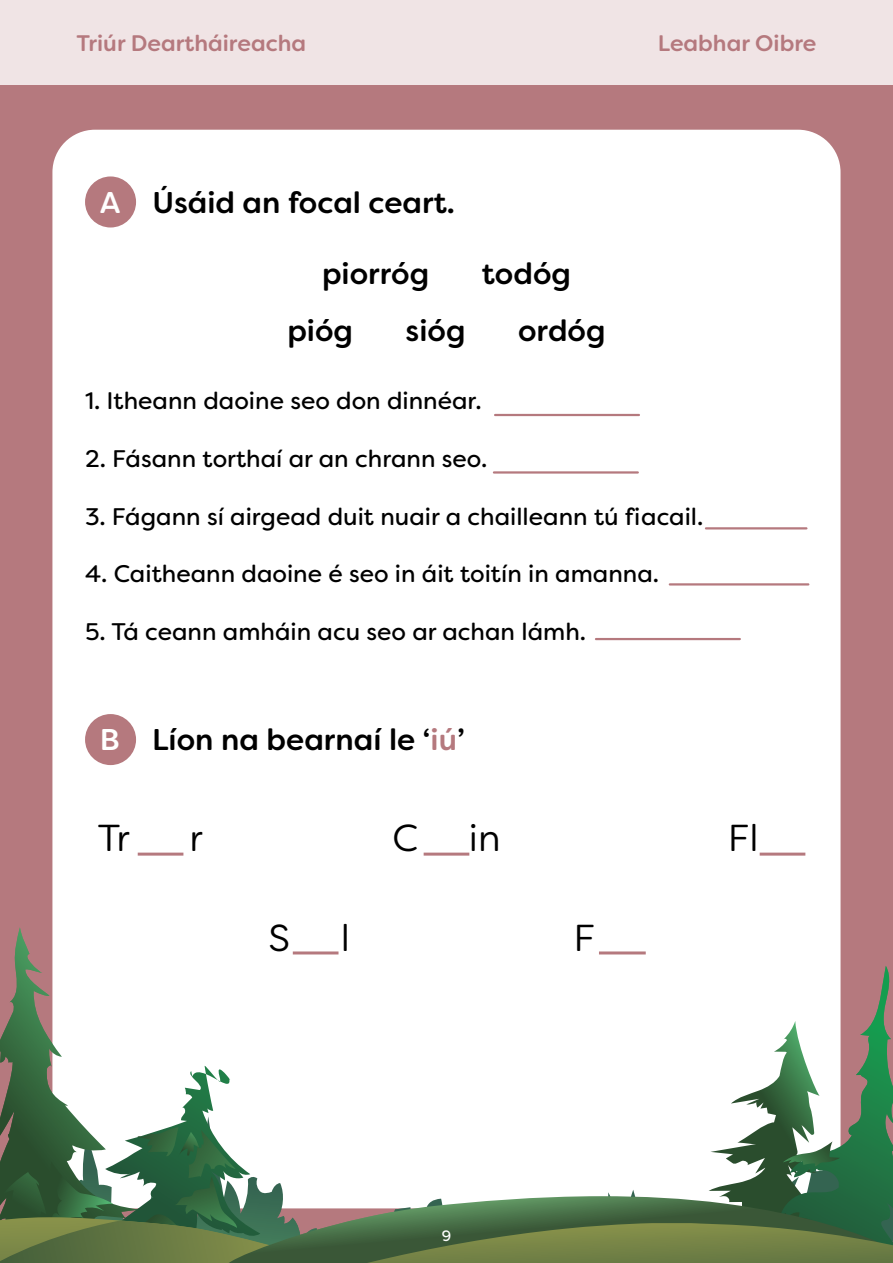
<style>
.page{position:relative;width:893px;height:1263px;background:#fff}
.page>*{position:absolute;margin:0;border:0;box-sizing:border-box;transform-origin:0 0}
.t1{font:37.5px "Filson Soft";color:#000}
.t2{font:500 30px "Filson Soft";color:#000}
.t3{font:24px "Filson Soft";color:#000}
.t4{font:500 22.5px "Filson Soft";color:#b5797e}
.t5{font:15px "Filson Soft";color:#fff}
.s1{color:#fff}
.s2{color:#b5797e}
</style>
<div class="page">
<div style="left:0;top:85px;width:893px;height:1178px;background:#b5797e"></div>
<div style="left:0;top:0;width:893px;height:85px;background:#f0e4e5"></div>
<div style="left:52px;top:130px;width:788px;height:1078px;background:#fff;border-radius:43px"></div>
<hr style="left:495px;top:414px;width:144px;height:2px;background:#b5797e">
<hr style="left:494px;top:471px;width:144px;height:3px;background:#b5797e">
<hr style="left:706px;top:527px;width:100px;height:2px;background:#b5797e">
<hr style="left:670px;top:583px;width:138px;height:2px;background:#b5797e">
<hr style="left:596px;top:638px;width:144px;height:2px;background:#b5797e">
<hr style="left:138px;top:853px;width:45px;height:3px;background:#b5797e">
<hr style="left:424px;top:853px;width:45px;height:3px;background:#b5797e">
<hr style="left:760px;top:853px;width:45px;height:3px;background:#b5797e">
<hr style="left:293px;top:951px;width:45px;height:3px;background:#b5797e">
<hr style="left:599px;top:951px;width:47px;height:3px;background:#b5797e">
<div style="left:85px;top:714px;width:51px;height:51px;background:#b5797e;border-radius:50%"></div>
<div style="left:85px;top:176px;width:51px;height:51px;background:#b5797e;border-radius:50%"></div>
<svg style="left:14px;top:927px;width:39px;height:39px"></svg>
<svg style="left:0;top:966px;width:893px;height:297px"></svg>
<p class="t4" style="left:77px;top:28px;width:231px">Triúr Deartháireacha</p>
<p class="t4" style="left:658px;top:28px;width:160px">Leabhar Oibre</p>
<p class="t2" style="left:100px;top:183px;width:357px"><span class="s1">A</span> Úsáid an focal ceart.</p>
<p class="t2" style="left:322px;top:254px;width:109px">piorróg</p>
<p class="t2" style="left:482px;top:254px;width:91px">todóg</p>
<p class="t2" style="left:287px;top:312px;width:67px">pióg</p>
<p class="t2" style="left:406px;top:312px;width:61px">sióg</p>
<p class="t2" style="left:518px;top:312px;width:89px">ordóg</p>
<p class="t3" style="left:85px;top:385px;width:398px">1. Itheann daoine seo don dinnéar.</p>
<p class="t3" style="left:85px;top:443px;width:404px">2. Fásann torthaí ar an chrann seo.</p>
<p class="t3" style="left:85px;top:501px;width:620px">3. Fágann sí airgead duit nuair a chailleann tú fiacail.</p>
<p class="t3" style="left:85px;top:558px;width:576px">4. Caitheann daoine é seo in áit toitín in amanna.</p>
<p class="t3" style="left:85px;top:616px;width:503px">5. Tá ceann amháin acu seo ar achan lámh.</p>
<p class="t2" style="left:100px;top:720px;width:366px"><span class="s1">B</span> Líon na bearnaí le ‘<span class="s2">iú</span>’</p>
<h1 class="t1" style="left:98px;top:814px;width:33px">Tr</h1>
<h1 class="t1" style="left:190px;top:814px;width:15px">r</h1>
<h1 class="t1" style="left:392px;top:814px;width:27px">C</h1>
<h1 class="t1" style="left:469px;top:814px;width:33px">in</h1>
<h1 class="t1" style="left:728px;top:814px;width:32px">Fl</h1>
<h1 class="t1" style="left:268px;top:914px;width:23px">S</h1>
<h1 class="t1" style="left:341px;top:914px;width:11px">l</h1>
<h1 class="t1" style="left:573px;top:914px;width:23px">F</h1>
<p class="t5" style="left:442px;top:1226px;width:11px">9</p>
</div>
